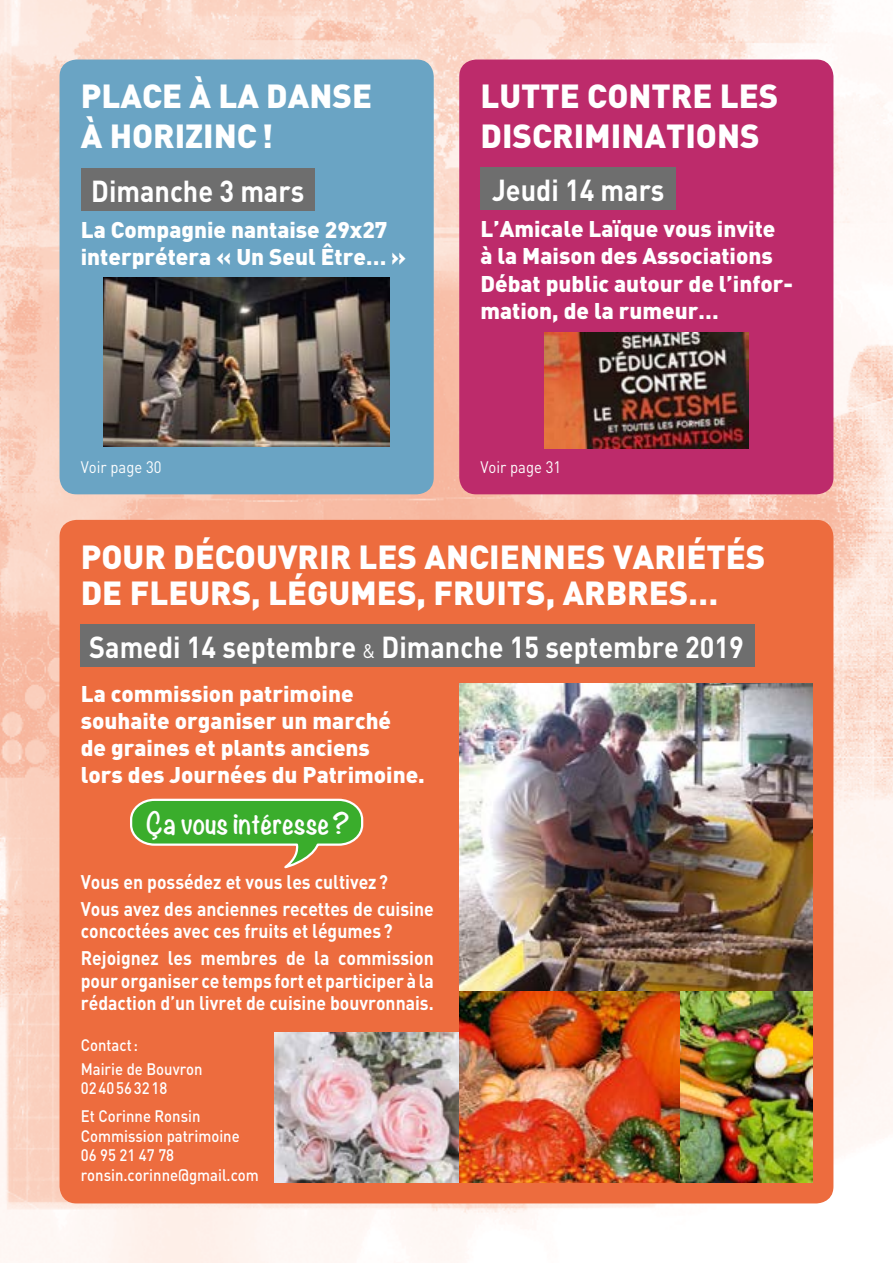
<style>
.page{position:relative;width:893px;height:1263px;background:#fff}
.page>*{position:absolute;margin:0;border:0;box-sizing:border-box;transform-origin:0 0}
.t1{font:900 33px/39.6px "DIN";color:#fff}
.t2{font:700 30px "DIN";color:#fff;scale:.9 1}
.t3{font:700 27px "Noteworthy";color:#fff;scale:.9 1}
.t4{font:900 22.5px/27px "DIN";color:#fff}
.t5{font:700 19.5px/26.7px "DIN";color:#fff;scale:.9 1}
.t6{font:500 16.5px/19.5px "DIN";color:#fff;scale:.9 1}
.t7{font:16.5px "DIN";color:#fff;scale:.9 1}
.s1{font-weight:400;font-size:19.5px}
</style>
<div class="page">
<img style="left:0;top:0;width:893px;height:1263px">
<div style="left:60px;top:520px;width:773px;height:683px;background:#ed6c3e;border-radius:17px"></div>
<div style="left:81px;top:624px;width:674px;height:43px;background:#6e6e6e"></div>
<div style="left:60px;top:60px;width:374px;height:434px;background:#6aa4c4;border-radius:17px"></div>
<div style="left:81px;top:168px;width:234px;height:43px;background:#6e6e6e"></div>
<img style="left:104px;top:277px;width:286px;height:169px">
<div style="left:459px;top:60px;width:374px;height:434px;background:#bd2b6b;border-radius:17px"></div>
<div style="left:480px;top:167px;width:196px;height:43px;background:#6e6e6e"></div>
<img style="left:544px;top:332px;width:204px;height:116px">
<img style="left:459px;top:684px;width:353px;height:498px">
<img style="left:275px;top:1033px;width:184px;height:149px">
<svg style="left:130px;top:798px;width:234px;height:71px"></svg>
<h1 class="t1" style="left:81px;top:75px;width:293px">PLACE À LA DANSE<br>À HORIZINC!</h1>
<h2 class="t2" style="left:91px;top:172px;width:238px">Dimanche 3 mars</h2>
<p class="t4" style="left:81px;top:215px;width:327px">La Compagnie nantaise 29x27 interprétera « Un Seul Être… »</p>
<p class="t7" style="left:81px;top:456px;width:91px">Voir page 30</p>
<h1 class="t1" style="left:480px;top:75px;width:299px">LUTTE CONTRE LES<br>DISCRIMINATIONS</h1>
<h2 class="t2" style="left:492px;top:170px;width:193px">Jeudi 14 mars</h2>
<p class="t4" style="left:480px;top:214px;width:314px">L’Amicale Laïque vous invite<br>à la Maison des Associations<br>Débat public autour de l’infor&shy;mation, de la rumeur…</p>
<p class="t7" style="left:480px;top:457px;width:91px">Voir page 31</p>
<h1 class="t1" style="left:81px;top:537px;width:686px;line-height:36px">POUR DÉCOUVRIR LES ANCIENNES VARIÉTÉS<br>DE FLEURS, LÉGUMES, FRUITS, ARBRES…</h1>
<h2 class="t2" style="left:89px;top:627px;width:729px">Samedi 14 septembre <span class="s1">&amp;</span> Dimanche 15 septembre 2019</h2>
<p class="t4" style="left:81px;top:679px;width:346px">La commission patrimoine souhaite organiser un marché<br>de graines et plants anciens<br>lors des Journées du Patrimoine.</p>
<p class="t3" style="left:146px;top:800px;width:228px">Ça vous intéresse?</p>
<p class="t5" style="left:81px;top:868px;width:394px">Vous en possédez et vous les cultivez?<br>Vous avez des anciennes recettes de cuisine</p>
<p class="t5" style="left:81px;top:917px;width:394px">concoctées avec ces fruits et légumes?<br>Rejoignez les membres de la commission</p>
<p class="t5" style="left:81px;top:968px;width:394px;line-height:22.5px">pour organiser ce temps fort et participer à la rédaction d’un livret de cuisine bouvronnais.</p>
<p class="t6" style="left:81px;top:1033px;width:137px;line-height:23.7px">Contact:<br>Mairie de Bouvron</p>
<p class="t6" style="left:81px;top:1074px;width:134px;line-height:28px">0240563218<br>Et Corinne Ronsin</p>
<p class="t6" style="left:81px;top:1125px;width:199px">Commission patrimoine<br>06 95 21 47 78 ronsin.corinne@gmail.com</p>
</div>
